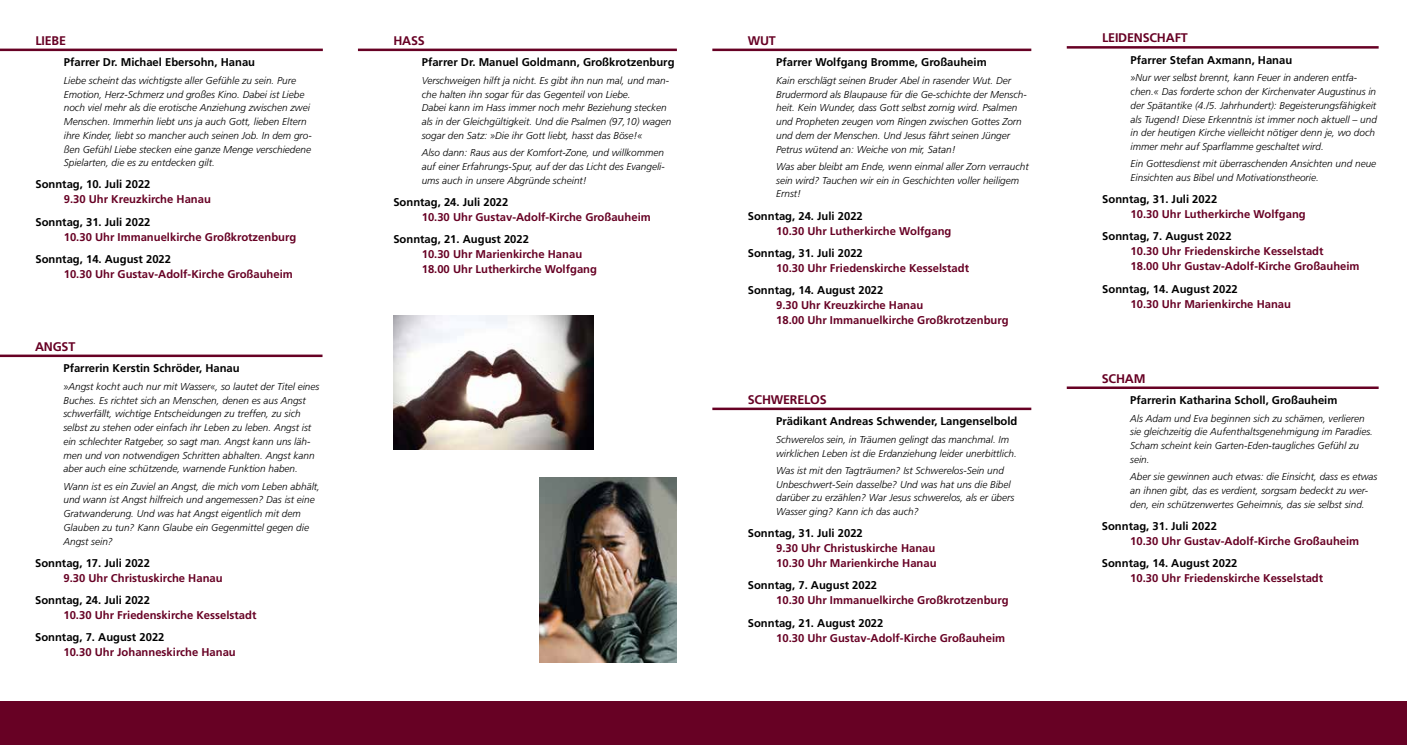
<style>
.page{position:relative;width:1407px;height:745px;background:#fff}
.page>*{position:absolute;margin:0;border:0;box-sizing:border-box;transform-origin:0 0}
.t1{font:700 12.5px "Frutiger LT";letter-spacing:-.015em;color:#670124}
.t2{font:700 11.25px/15px "Frutiger LT";color:#670124}
.t3{font:700 11.25px "Frutiger LT";color:#000}
.t4{font:italic 300 10px/13.8px "Frutiger LT";color:#000}
</style>
<div class="page">
<div style="left:0;top:701px;width:1407px;height:43px;background:#670124"></div>
<hr style="left:0;top:49px;width:323px;height:2px;background:#670124">
<hr style="left:0;top:354px;width:322px;height:3px;background:#670124">
<hr style="left:358px;top:49px;width:319px;height:2px;background:#670124">
<hr style="left:712px;top:407px;width:319px;height:3px;background:#670124">
<hr style="left:1067px;top:386px;width:311px;height:3px;background:#670124">
<hr style="left:712px;top:49px;width:319px;height:2px;background:#670124">
<hr style="left:1067px;top:46px;width:311px;height:3px;background:#670124">
<img style="left:539px;top:477px;width:138px;height:185px">
<img style="left:393px;top:315px;width:200px;height:134px">
<p class="t1" style="left:35px;top:33px;width:32px">LIEBE</p>
<p class="t3" style="left:64px;top:56px;width:193px">Pfarrer Dr. Michael Ebersohn, Hanau</p>
<p class="t4" style="left:64px;top:73px;width:250px">Liebe scheint das wichtigste aller Gefühle zu sein. Pure Emotion, Herz-Schmerz und großes Kino. Dabei ist Liebe noch viel mehr als die erotische Anziehung zwischen zwei Menschen. Immerhin liebt uns ja auch Gott, lieben Eltern ihre Kinder, liebt so mancher auch seinen Job. In dem gro&shy;ßen Gefühl Liebe stecken eine ganze Menge verschiedene Spielarten, die es zu entdecken gilt.</p>
<p class="t3" style="left:35px;top:178px;width:117px">Sonntag, 10. Juli 2022</p>
<p class="t2" style="left:64px;top:192px;width:149px">9.30 Uhr Kreuzkirche Hanau</p>
<p class="t3" style="left:35px;top:215px;width:117px">Sonntag, 31. Juli 2022</p>
<p class="t2" style="left:64px;top:229px;width:234px">10.30 Uhr Immanuelkirche Großkrotzenburg</p>
<p class="t3" style="left:35px;top:252px;width:137px">Sonntag, 14. August 2022</p>
<p class="t2" style="left:64px;top:266px;width:231px">10.30 Uhr Gustav-Adolf-Kirche Großauheim</p>
<p class="t1" style="left:35px;top:339px;width:42px">ANGST</p>
<p class="t3" style="left:63px;top:361px;width:178px">Pfarrerin Kerstin Schröder, Hanau</p>
<p class="t4" style="left:63px;top:379px;width:257px">»Angst kocht auch nur mit Wasser«, so lautet der Titel eines Buches. Es richtet sich an Menschen, denen es aus Angst schwerfällt, wichtige Entscheidungen zu treffen, zu sich selbst zu stehen oder einfach ihr Leben zu leben. Angst ist ein schlechter Ratgeber, so sagt man. Angst kann uns läh&shy;men und von notwendigen Schritten abhalten. Angst kann aber auch eine schützende, warnende Funktion haben.</p>
<p class="t4" style="left:63px;top:479px;width:258px">Wann ist es ein Zuviel an Angst, die mich vom Leben abhält, und wann ist Angst hilfreich und angemessen? Das ist eine Gratwanderung. Und was hat Angst eigentlich mit dem Glauben zu tun? Kann Glaube ein Gegenmittel gegen die Angst sein?</p>
<p class="t3" style="left:35px;top:556px;width:117px">Sonntag, 17. Juli 2022</p>
<p class="t2" style="left:63px;top:570px;width:161px">9.30 Uhr Christuskirche Hanau</p>
<p class="t3" style="left:35px;top:593px;width:117px">Sonntag, 24. Juli 2022</p>
<p class="t2" style="left:63px;top:607px;width:194px">10.30 Uhr Friedenskirche Kesselstadt</p>
<p class="t3" style="left:35px;top:630px;width:131px">Sonntag, 7. August 2022</p>
<p class="t2" style="left:63px;top:644px;width:174px">10.30 Uhr Johanneskirche Hanau</p>
<p class="t1" style="left:393px;top:33px;width:33px">HASS</p>
<p class="t3" style="left:422px;top:56px;width:254px">Pfarrer Dr. Manuel Goldmann, Großkrotzenburg</p>
<p class="t4" style="left:422px;top:73px;width:251px">Verschweigen hilft ja nicht. Es gibt ihn nun mal, und man&shy;che halten ihn sogar für das Gegenteil von Liebe.<br>Dabei kann im Hass immer noch mehr Beziehung stecken als in der Gleichgültigkeit. Und die Psalmen (97,10) wagen sogar den Satz: »Die ihr Gott liebt, hasst das Böse!«</p>
<p class="t4" style="left:422px;top:146px;width:244px;text-align:justify">Also dann: Raus aus der Komfort-Zone, und willkommen auf einer Erfahrungs-Spur, auf der das Licht des Evangeli&shy;ums auch in unsere Abgründe scheint!</p>
<p class="t3" style="left:393px;top:195px;width:117px">Sonntag, 24. Juli 2022</p>
<p class="t2" style="left:422px;top:209px;width:231px">10.30 Uhr Gustav-Adolf-Kirche Großauheim</p>
<p class="t3" style="left:393px;top:232px;width:137px">Sonntag, 21. August 2022</p>
<p class="t2" style="left:422px;top:246px;width:177px">10.30 Uhr Marienkirche Hanau<br>18.00 Uhr Lutherkirche Wolfgang</p>
<p class="t1" style="left:748px;top:33px;width:30px">WUT</p>
<p class="t3" style="left:776px;top:56px;width:212px">Pfarrer Wolfgang Bromme, Großauheim</p>
<p class="t4" style="left:776px;top:73px;width:252px">Kain erschlägt seinen Bruder Abel in rasender Wut. Der Brudermord als Blaupause für die Ge-schichte der Mensch&shy;heit. Kein Wunder, dass Gott selbst zornig wird. Psalmen und Propheten zeugen vom Ringen zwischen Gottes Zorn und dem der Menschen. Und Jesus fährt seinen Jünger Petrus wütend an: Weiche von mir, Satan!</p>
<p class="t4" style="left:776px;top:159px;width:254px">Was aber bleibt am Ende, wenn einmal aller Zorn verraucht sein wird? Tauchen wir ein in Geschichten voller heiligem<br>Ernst!</p>
<p class="t3" style="left:748px;top:209px;width:117px">Sonntag, 24. Juli 2022</p>
<p class="t2" style="left:776px;top:223px;width:177px">10.30 Uhr Lutherkirche Wolfgang</p>
<p class="t3" style="left:748px;top:246px;width:117px">Sonntag, 31. Juli 2022</p>
<p class="t2" style="left:776px;top:260px;width:194px">10.30 Uhr Friedenskirche Kesselstadt</p>
<p class="t3" style="left:748px;top:283px;width:137px">Sonntag, 14. August 2022</p>
<p class="t2" style="left:776px;top:297px;width:234px">9.30 Uhr Kreuzkirche Hanau<br>18.00 Uhr Immanuelkirche Großkrotzenburg</p>
<p class="t1" style="left:748px;top:392px;width:80px">SCHWERELOS</p>
<p class="t3" style="left:776px;top:414px;width:243px">Prädikant Andreas Schwender, Langenselbold</p>
<p class="t4" style="left:776px;top:432px;width:242px">Schwerelos sein, in Träumen gelingt das manchmal. Im wirklichen Leben ist die Erdanziehung leider unerbittlich.</p>
<p class="t4" style="left:776px;top:463px;width:240px">Was ist mit den Tagträumen? Ist Schwerelos-Sein und Unbeschwert-Sein dasselbe? Und was hat uns die Bibel darüber zu erzählen? War Jesus schwerelos, als er übers Wasser ging? Kann ich das auch?</p>
<p class="t3" style="left:748px;top:526px;width:117px">Sonntag, 31. Juli 2022</p>
<p class="t2" style="left:776px;top:540px;width:162px">9.30 Uhr Christuskirche Hanau<br>10.30 Uhr Marienkirche Hanau</p>
<p class="t3" style="left:748px;top:578px;width:131px">Sonntag, 7. August 2022</p>
<p class="t2" style="left:776px;top:592px;width:234px">10.30 Uhr Immanuelkirche Großkrotzenburg</p>
<p class="t3" style="left:748px;top:615px;width:137px">Sonntag, 21. August 2022</p>
<p class="t2" style="left:776px;top:629px;width:231px">10.30 Uhr Gustav-Adolf-Kirche Großauheim</p>
<p class="t1" style="left:1102px;top:31px;width:87px">LEIDENSCHAFT</p>
<p class="t3" style="left:1130px;top:53px;width:163px">Pfarrer Stefan Axmann, Hanau</p>
<p class="t4" style="left:1130px;top:71px;width:248px">»Nur wer selbst brennt, kann Feuer in anderen entfa&shy;chen.« Das forderte schon der Kirchenvater Augustinus in der Spätantike (4./5. Jahrhundert): Begeisterungsfähigkeit als Tugend! Diese Erkenntnis ist immer noch aktuell – und in der heutigen Kirche vielleicht nötiger denn je, wo doch immer mehr auf Sparflamme geschaltet wird.</p>
<p class="t4" style="left:1130px;top:157px;width:247px">Ein Gottesdienst mit überraschenden Ansichten und neue<br>Einsichten aus Bibel und Motivationstheorie.</p>
<p class="t3" style="left:1102px;top:193px;width:117px">Sonntag, 31. Juli 2022</p>
<p class="t2" style="left:1130px;top:207px;width:177px">10.30 Uhr Lutherkirche Wolfgang</p>
<p class="t3" style="left:1102px;top:230px;width:131px">Sonntag, 7. August 2022</p>
<p class="t2" style="left:1130px;top:244px;width:231px">10.30 Uhr Friedenskirche Kesselstadt<br>18.00 Uhr Gustav-Adolf-Kirche Großauheim</p>
<p class="t3" style="left:1102px;top:282px;width:137px">Sonntag, 14. August 2022</p>
<p class="t2" style="left:1130px;top:296px;width:162px">10.30 Uhr Marienkirche Hanau</p>
<p class="t1" style="left:1102px;top:371px;width:45px">SCHAM</p>
<p class="t3" style="left:1130px;top:393px;width:209px">Pfarrerin Katharina Scholl, Großauheim</p>
<p class="t4" style="left:1130px;top:411px;width:244px">Als Adam und Eva beginnen sich zu schämen, verlieren sie gleichzeitig die Aufenthaltsgenehmigung im Paradies.<br>Scham scheint kein Garten-Eden-taugliches Gefühl zu sein.</p>
<p class="t4" style="left:1130px;top:469px;width:249px">Aber sie gewinnen auch etwas: die Einsicht, dass es etwas an ihnen gibt, das es verdient, sorgsam bedeckt zu wer&shy;den, ein schützenwertes Geheimnis, das sie selbst sind.</p>
<p class="t3" style="left:1102px;top:519px;width:117px">Sonntag, 31. Juli 2022</p>
<p class="t2" style="left:1130px;top:533px;width:231px">10.30 Uhr Gustav-Adolf-Kirche Großauheim</p>
<p class="t3" style="left:1102px;top:556px;width:137px">Sonntag, 14. August 2022</p>
<p class="t2" style="left:1130px;top:570px;width:194px">10.30 Uhr Friedenskirche Kesselstadt</p>
</div>
